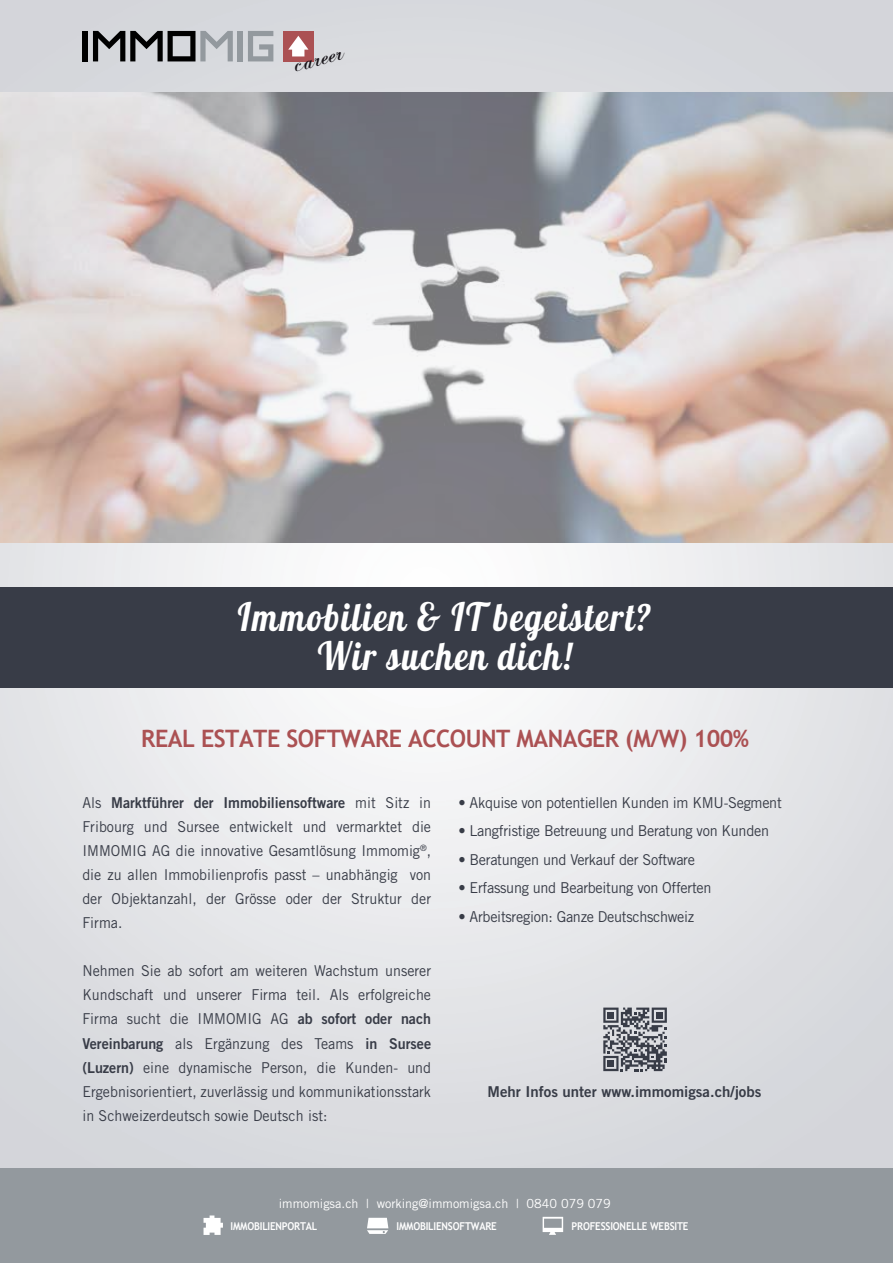
<style>
.page{position:relative;width:893px;height:1263px;background:#fff}
.page>*{position:absolute;margin:0;border:0;box-sizing:border-box;transform-origin:0 0}
.t1{font:39px/39px "Lobster 1.4";letter-spacing:.05em;color:#fff;text-align:center;scale:.88 1}
.t2{font:24.75px "Chopin Script";color:#161218}
.t3{font:700 24px "Trebuchet MS";letter-spacing:-.02em;color:#ab5153}
.t4{font:15px/24px "Trade Gothic LT Std";letter-spacing:-.02em;color:#383c47;text-align:justify;scale:.95 1}
.t5{font:15px "Trade Gothic LT Std";letter-spacing:-.02em;color:#383c47;scale:.96 1}
.t6{font:15px "Trade Gothic LT Std Bd 2";color:#383c47;scale:.95 1}
.t7{font:15px "Trade Gothic LT Std Bd 2";color:#383c47}
.t8{font:12.6px "Trade Gothic LT Std";color:#fff}
.t9{font:700 10.8px "Trebuchet MS";letter-spacing:-.02em;color:#fff;scale:.91 1}
.s1{font-family:"Trade Gothic LT Std"}
.s2{font-family:"Trade Gothic LT Std Bd 2"}
</style>
<div class="page">
<img style="left:0;top:0;width:893px;height:1169px">
<img style="left:0;top:93px;width:893px;height:449px">
<div style="left:0;top:1169px;width:893px;height:94px;background:#93999e"></div>
<div style="left:83px;top:31px;width:5px;height:30px;background:#000"></div>
<div style="left:238px;top:31px;width:5px;height:30px;background:#93999e"></div>
<div style="left:283px;top:31px;width:31px;height:30px;background:#ab5153"></div>
<svg style="left:248px;top:31px;width:25px;height:30px"></svg>
<svg style="left:93px;top:31px;width:140px;height:30px;background:#85878a"></svg>
<svg style="left:288px;top:36px;width:20px;height:20px"></svg>
<div style="left:0;top:587px;width:893px;height:100px;background:#383c47"></div>
<svg style="left:603px;top:1007px;width:64px;height:64px;background:#868890"></svg>
<div style="left:608px;top:1060px;width:6px;height:7px;background:#383c47"></div>
<svg style="left:367px;top:1218px;width:21px;height:16px"></svg>
<svg style="left:543px;top:1217px;width:20px;height:18px"></svg>
<svg style="left:204px;top:1215px;width:19px;height:20px"></svg>
<h2 class="t2" style="left:291px;top:49px;width:51px;rotate:-15deg">career</h2>
<h1 class="t1" style="left:238px;top:597px;width:471px">Immobilien &amp; IT begeistert?<br>Wir suchen dich!</h1>
<h3 class="t3" style="left:141px;top:723px;width:609px">REAL ESTATE SOFTWARE ACCOUNT MANAGER (M/W) 100%</h3>
<p class="t6" style="left:82px;top:794px;width:368px"><span class="s1">Als</span> Marktführer der Immobiliensoftware <span class="s1">mit Sitz in</span></p>
<p class="t4" style="left:82px;top:815px;width:369px">Fribourg und Sursee entwickelt und vermarktet die IMMOMIG AG die innovative Gesamtlösung Immomig<sup>®</sup>, die zu allen Immobilienprofis passt – unabhängig von der Objektanzahl, der Grösse oder der Struktur der Firma.</p>
<p class="t4" style="left:82px;top:959px;width:369px">Nehmen Sie ab sofort am weiteren Wachstum unserer Kundschaft und unserer Firma teil. Als erfolgreiche Firma sucht die IMMOMIG AG <span class="s2">ab sofort oder nach</span></p>
<p class="t6" style="left:82px;top:1034px;width:369px">Vereinbarung <span class="s1">als Ergänzung des Teams</span> in Sursee</p>
<p class="t4" style="left:82px;top:1055px;width:369px"><span class="s2">(Luzern)</span> eine dynamische Person, die Kunden- und Ergebnisorientiert, zuverlässig und kommunikationsstark in Schweizerdeutsch sowie Deutsch ist:</p>
<p class="t5" style="left:458px;top:793px;width:338px">• Akquise von potentiellen Kunden im KMU-Segment</p>
<p class="t5" style="left:458px;top:822px;width:325px">• Langfristige Betreuung und Beratung von Kunden</p>
<p class="t5" style="left:458px;top:850px;width:248px">• Beratungen und Verkauf der Software</p>
<p class="t5" style="left:458px;top:879px;width:265px">• Erfassung und Bearbeitung von Offerten</p>
<p class="t5" style="left:458px;top:907px;width:247px">• Arbeitsregion: Ganze Deutschschweiz</p>
<p class="t7" style="left:488px;top:1082px;width:275px">Mehr Infos unter www.immomigsa.ch/jobs</p>
<p class="t8" style="left:279px;top:1195px;width:334px">immomigsa.ch | working@immomigsa.ch | 0840 079 079</p>
<p class="t9" style="left:231px;top:1220px;width:97px">IMMOBILIENPORTAL</p>
<p class="t9" style="left:397px;top:1220px;width:112px">IMMOBILIENSOFTWARE</p>
<p class="t9" style="left:572px;top:1219px;width:130px">PROFESSIONELLE WEBSITE</p>
</div>
